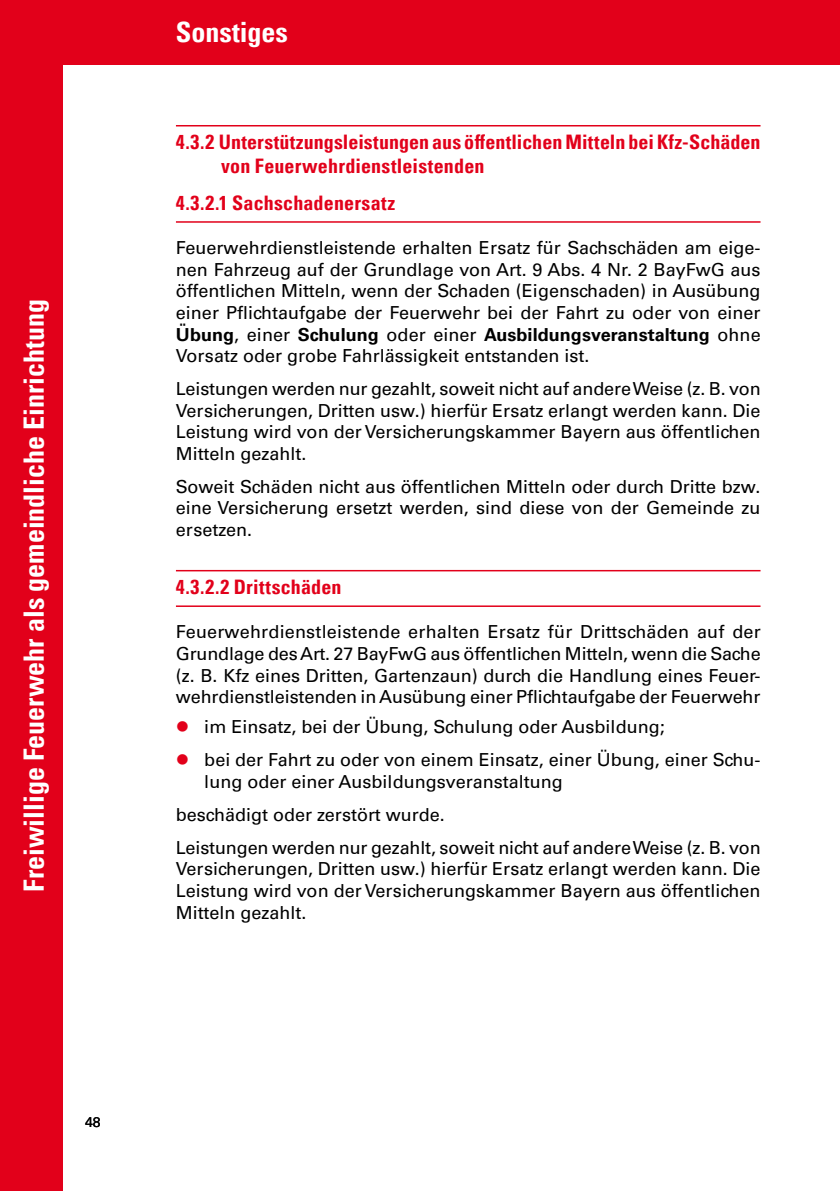
<style>
.page{position:relative;width:840px;height:1191px;background:#fff}
.page>*{position:absolute;margin:0;border:0;box-sizing:border-box;transform-origin:0 0}
.t1{font:700 condensed 28px "Univers LT Pro";color:#fff}
.t2{font:700 condensed 20px/24px "Univers LT Pro";letter-spacing:.01em;color:#e2001a}
.t3{font:18px/21.6px "Univers LT Pro 55 Roman";color:#000;text-align:justify}
.t4{font:700 18px "Univers LT Pro 65";letter-spacing:.005em;color:#000}
.t5{font:14px "Univers LT Pro 55 Roman";color:#000}
.s1{font-family:"Univers LT Pro 55 Roman";font-weight:400}
</style>
<div class="page">
<div style="left:0;top:0;width:839px;height:64px;background:#e2001a"></div>
<div style="left:0;top:0;width:63px;height:1191px;background:#e2001a"></div>
<hr style="left:176px;top:125px;width:584px;height:1px;background:#e2001a">
<hr style="left:176px;top:221px;width:584px;height:2px;background:#e2001a">
<hr style="left:176px;top:570px;width:584px;height:1px;background:#e2001a">
<hr style="left:176px;top:605px;width:584px;height:2px;background:#e2001a">
<h1 class="t1" style="left:17px;top:892px;width:594px;rotate:-90deg">Freiwillige Feuerwehr als gemeindliche Einrichtung</h1>
<h1 class="t1" style="left:17px;top:692px;width:196px;rotate:-90deg">Feuerwehrverein</h1>
<h1 class="t1" style="left:176px;top:15px;width:113px">Sonstiges</h1>
<h1 class="t1" style="left:176px;top:15px;width:174px">Körperschäden</h1>
<p class="t2" style="left:221px;top:130px;width:540px;text-indent:-45px">4.3.2 Unterstützungsleistungen aus öffentlichen Mitteln bei Kfz-Schäden von Feuerwehrdienstleistenden</p>
<p class="t2" style="left:176px;top:190px;width:221px">4.3.2.1 Sachschadenersatz</p>
<p class="t3" style="left:176px;top:236px;width:585px">Feuerwehrdienstleistende erhalten Ersatz für Sachschäden am eige&shy;nen Fahrzeug auf der Grundlage von Art. 9 Abs. 4 Nr. 2 BayFwG aus öffentlichen Mitteln, wenn der Schaden (Eigenschaden) in Ausübung einer Pflichtaufgabe der Feuerwehr bei der Fahrt zu oder von einer</p>
<p class="t4" style="left:176px;top:321px;width:586px">Übung<span class="s1">, einer</span> Schulung <span class="s1">oder einer</span> Ausbildungsveranstaltung <span class="s1">ohne</span></p>
<p class="t3" style="left:176px;top:338px;width:586px;line-height:33px">Vorsatz oder grobe Fahrlässigkeit entstanden ist.<br>Leistungen werden nur gezahlt, soweit nicht auf andere Weise (z. B. von</p>
<p class="t3" style="left:176px;top:399px;width:585px">Versicherungen, Dritten usw.) hierfür Ersatz erlangt werden kann. Die Leistung wird von der Versicherungskammer Bayern aus öffentlichen Mitteln gezahlt.</p>
<p class="t3" style="left:176px;top:475px;width:585px">Soweit Schäden nicht aus öffentlichen Mitteln oder durch Dritte bzw. eine Versicherung ersetzt werden, sind diese von der Gemeinde zu ersetzen.</p>
<p class="t2" style="left:176px;top:574px;width:167px">4.3.2.2 Drittschäden</p>
<p class="t3" style="left:176px;top:620px;width:586px">Feuerwehrdienstleistende erhalten Ersatz für Drittschäden auf der Grundlage des Art. 27 BayFwG aus öffentlichen Mitteln, wenn die Sache (z. B. Kfz eines Dritten, Gartenzaun) durch die Handlung eines Feuer&shy;wehrdienstleistenden in Ausübung einer Pflichtaufgabe der Feuerwehr</p>
<p class="t3" style="left:204px;top:709px;width:557px;line-height:33px">im Einsatz, bei der Übung, Schulung oder Ausbildung;<br>bei der Fahrt zu oder von einem Einsatz, einer Übung, einer Schu-</p>
<p class="t3" style="left:176px;top:764px;width:586px;line-height:33px;text-align:left;text-indent:28px">lung oder einer Ausbildungsveranstaltung<br>beschädigt oder zerstört wurde.<br>Leistungen werden nur gezahlt, soweit nicht auf andere Weise (z. B. von</p>
<p class="t3" style="left:176px;top:857px;width:585px">Versicherungen, Dritten usw.) hierfür Ersatz erlangt werden kann. Die Leistung wird von der Versicherungskammer Bayern aus öffentlichen Mitteln gezahlt.</p>
<p class="t5" style="left:85px;top:1112px;width:17px">48</p>
</div>
